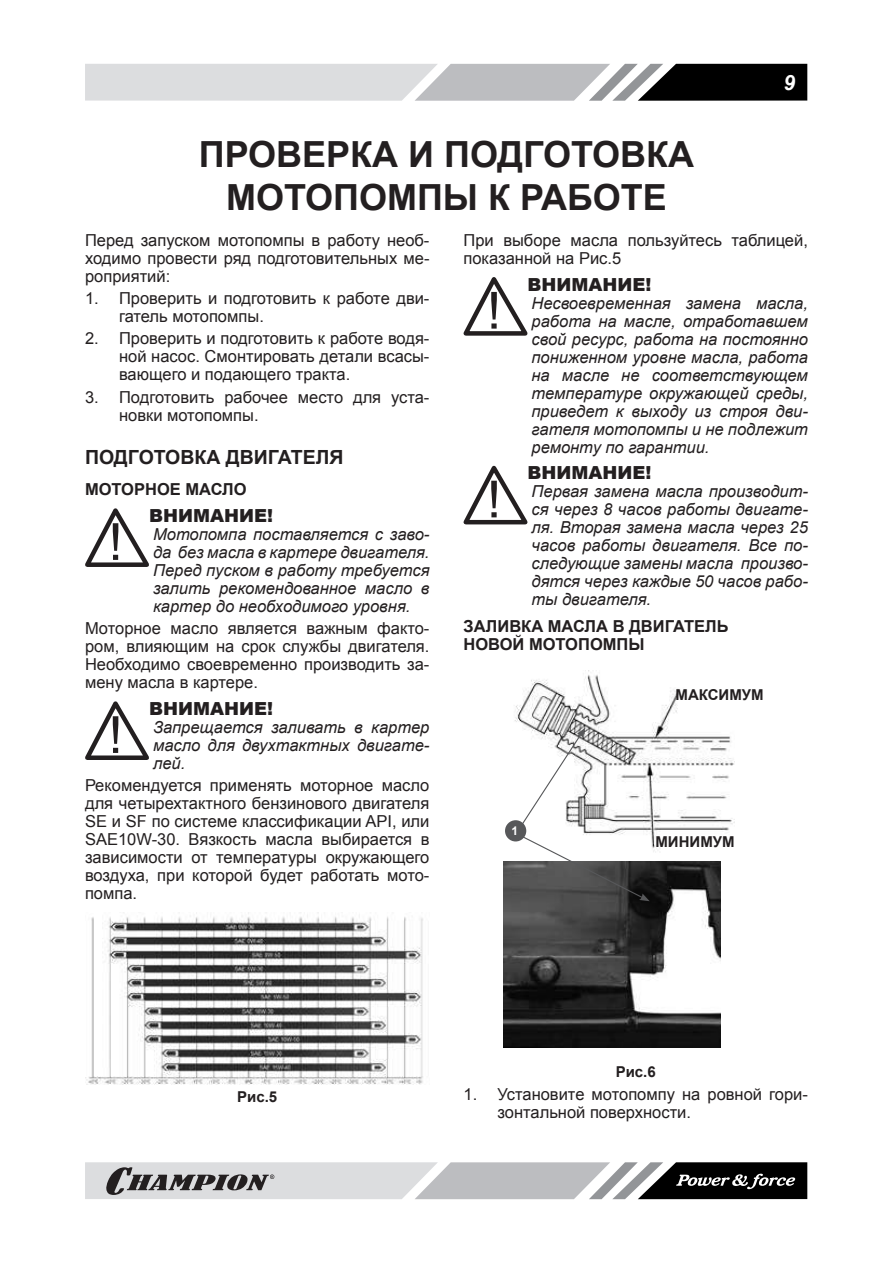
<style>
.page{position:relative;width:893px;height:1263px;background:#fff}
.page>*{position:absolute;margin:0;border:0;box-sizing:border-box;transform-origin:0 0}
.t1{font:700 36px/43.2px "Arial";color:#231f20;text-align:center}
.t2{font:italic 700 21px "Arial";color:#fff}
.t3{font:700 19.5px "Arial";color:#231f20}
.t4{font:900 18px "Arial";color:#231f20}
.t5{font:16.5px/18px "Arial";color:#231f20;text-align:justify}
.t6{font:italic 16.5px/18px "Arial";color:#231f20;text-align:justify}
.t7{font:700 16.5px/18px "Arial";color:#231f20}
.t8{font:700 15px "Arial";color:#231f20}
.t9{font:700 12px "Arial";color:#fff}
</style>
<div class="page">
<svg style="left:85px;top:64px;width:722px;height:37px;background:#a8a8aa"></svg>
<svg style="left:85px;top:1162px;width:722px;height:37px;background:#a1a2a3"></svg>
<svg style="left:85px;top:508px;width:64px;height:59px"></svg>
<svg style="left:85px;top:701px;width:64px;height:59px"></svg>
<img style="left:85px;top:913px;width:338px;height:172px">
<svg style="left:463px;top:277px;width:65px;height:59px"></svg>
<svg style="left:463px;top:465px;width:65px;height:60px"></svg>
<img style="left:504px;top:861px;width:216px;height:186px">
<img style="left:505px;top:671px;width:230px;height:181px">
<div style="left:505px;top:820px;width:21px;height:21px;background:#57585a;border-radius:50%"></div>
<svg style="left:522px;top:835px;width:128px;height:66px"></svg>
<svg style="left:520px;top:728px;width:65px;height:99px"></svg>
<p class="t2" style="left:783px;top:69px;width:13px">9</p>
<h1 class="t1" style="left:199px;top:134px;width:497px">ПРОВЕРКА И ПОДГОТОВКА<br>МОТОПОМПЫ К РАБОТЕ</h1>
<p class="t5" style="left:85px;top:231px;width:346px">Перед запуском мотопомпы в работу необ&shy;ходимо провести ряд подготовительных ме&shy;роприятий:</p>
<p class="t5" style="left:119px;top:290px;width:312px;text-indent:-34px">1. Проверить и подготовить к работе дви&shy;гатель мотопомпы.</p>
<p class="t5" style="left:119px;top:330px;width:312px;text-indent:-34px">2. Проверить и подготовить к работе водя&shy;ной насос. Смонтировать детали всасы&shy;вающего и подающего тракта.</p>
<p class="t5" style="left:119px;top:388px;width:312px;text-indent:-34px">3. Подготовить рабочее место для уста&shy;новки мотопомпы.</p>
<p class="t3" style="left:85px;top:445px;width:260px">ПОДГОТОВКА ДВИГАТЕЛЯ</p>
<p class="t7" style="left:85px;top:481px;width:163px">МОТОРНОЕ МАСЛО</p>
<p class="t4" style="left:149px;top:502px;width:125px">ВНИМАНИЕ!</p>
<p class="t6" style="left:153px;top:525px;width:278px">Мотопомпа поставляется с заво&shy;да без масла в картере двигателя.<br>Перед пуском в работу требуется залить рекомендованное масло в картер до необходимого уровня.</p>
<p class="t5" style="left:85px;top:620px;width:346px">Моторное масло является важным факто&shy;ром, влияющим на срок службы двигателя.<br>Необходимо своевременно производить за&shy;мену масла в картере.</p>
<p class="t4" style="left:149px;top:695px;width:125px">ВНИМАНИЕ!</p>
<p class="t6" style="left:153px;top:718px;width:278px">Запрещается заливать в картер масло для двухтактных двигате&shy;лей.</p>
<p class="t5" style="left:85px;top:777px;width:346px">Рекомендуется применять моторное масло для четырехтактного бензинового двигателя SE и SF по системе классификации API, или SAE10W-30. Вязкость масла выбирается в зависимости от температуры окружающего воздуха, при которой будет работать мото&shy;помпа.</p>
<p class="t5" style="left:463px;top:231px;width:346px">При выборе масла пользуйтесь таблицей, показанной на Рис.5</p>
<p class="t4" style="left:528px;top:271px;width:125px">ВНИМАНИЕ!</p>
<p class="t6" style="left:531px;top:294px;width:278px">Несвоевременная замена масла, работа на масле, отработавшем свой ресурс, работа на постоянно пониженном уровне масла, работа на масле не соответствующем температуре окружающей среды, приведет к выходу из строя дви&shy;гателя мотопомпы и не подлежит ремонту по гарантии.</p>
<p class="t4" style="left:528px;top:460px;width:125px">ВНИМАНИЕ!</p>
<p class="t6" style="left:531px;top:483px;width:278px">Первая замена масла производит&shy;ся через 8 часов работы двигате&shy;ля. Вторая замена масла через 25 часов работы двигателя. Все по&shy;следующие замены масла произво&shy;дятся через каждые 50 часов рабо&shy;ты двигателя.</p>
<p class="t7" style="left:463px;top:618px;width:267px">ЗАЛИВКА МАСЛА В ДВИГАТЕЛЬ<br>НОВОЙ МОТОПОМПЫ</p>
<p class="t8" style="left:675px;top:685px;width:90px">МАКСИМУМ</p>
<p class="t9" style="left:511px;top:823px;width:8px">1</p>
<p class="t8" style="left:655px;top:832px;width:81px">МИНИМУМ</p>
<p class="t8" style="left:237px;top:1086px;width:42px">Рис.5</p>
<p class="t8" style="left:616px;top:1062px;width:42px">Рис.6</p>
<p class="t5" style="left:497px;top:1085px;width:312px;text-indent:-34px">1. Установите мотопомпу на ровной гори&shy;зонтальной поверхности.</p>
</div>
